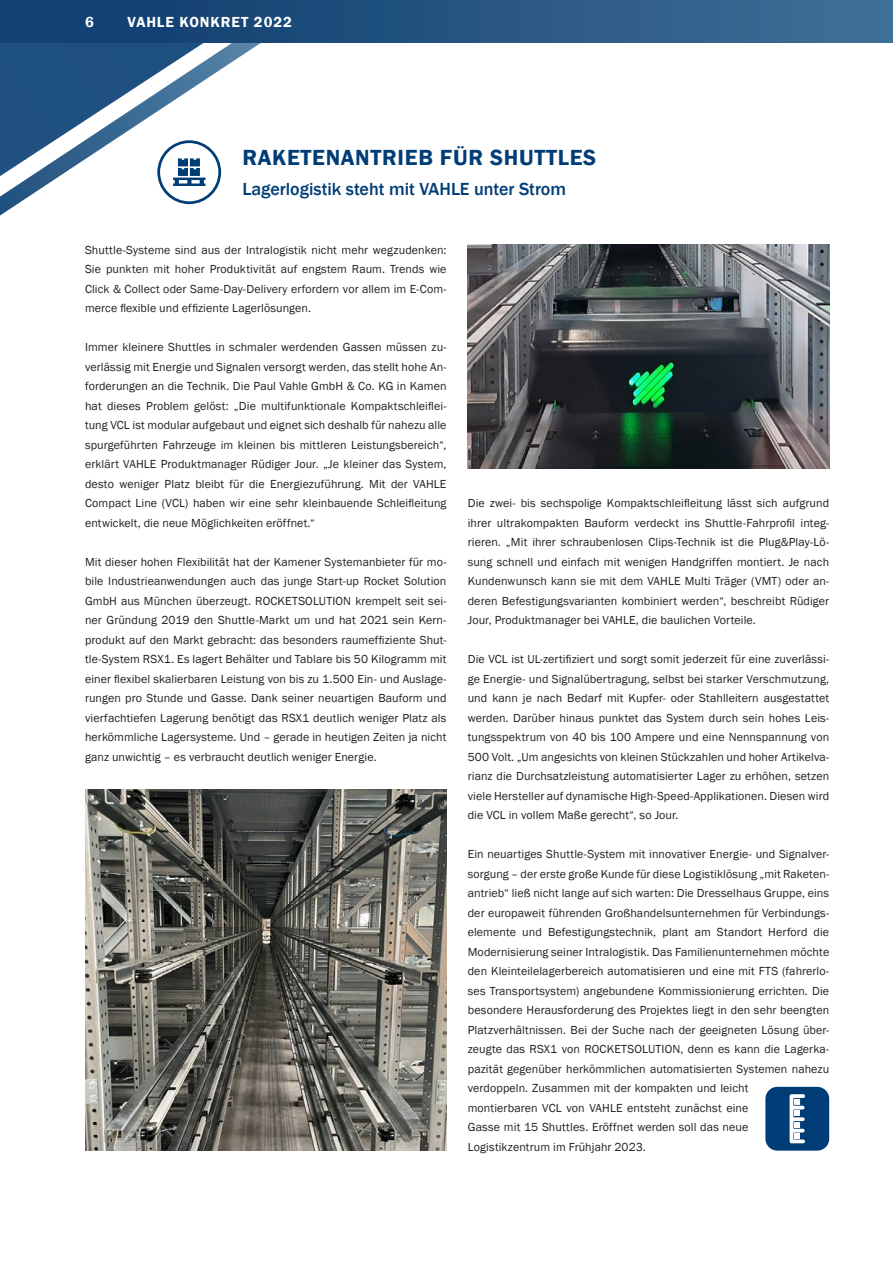
<style>
.page{position:relative;width:893px;height:1263px;background:#fff}
.page>*{position:absolute;margin:0;border:0;box-sizing:border-box;transform-origin:0 0}
.t1{font:600 22.5px "Franklin Gothic";letter-spacing:.03em;color:#003d76}
.t2{font:500 18px "Franklin Gothic";color:#003d76}
.t3{font:600 15px "Franklin Gothic";letter-spacing:.06em;color:#fff}
.t4{font:12px/19.5px "Franklin Gothic";letter-spacing:.01em;color:#231f20;text-align:justify}
</style>
<div class="page">
<div style="left:765px;top:1087px;width:64px;height:64px;background:#003d76;border-radius:12px"></div>
<svg style="left:790px;top:1094px;width:15px;height:49px"></svg>
<svg style="left:0;top:43px;width:261px;height:173px"></svg>
<img style="left:468px;top:245px;width:361px;height:223px">
<img style="left:85px;top:789px;width:361px;height:362px">
<div style="left:0;top:0;width:893px;height:43px;background:linear-gradient(to right,#0c3b6d,#3f6e95)"></div>
<p class="t3" style="left:85px;top:13px;width:10px">6</p>
<p class="t3" style="left:128px;top:13px;width:166px">VAHLE KONKRET 2022</p>
<h1 class="t1" style="left:242px;top:144px;width:355px">RAKETENANTRIEB FÜR SHUTTLES</h1>
<h2 class="t2" style="left:242px;top:178px;width:325px">Lagerlogistik steht mit VAHLE unter Strom</h2>
<p class="t4" style="left:85px;top:240px;width:363px">Shuttle-Systeme sind aus der Intralogistik nicht mehr wegzudenken:<br>Sie punkten mit hoher Produktivität auf engstem Raum. Trends wie Click &amp; Collect oder Same-Day-Delivery erfordern vor allem im E-Com&shy;merce flexible und effiziente Lagerlösungen.</p>
<p class="t4" style="left:85px;top:338px;width:363px">Immer kleinere Shuttles in schmaler werdenden Gassen müssen zu&shy;verlässig mit Energie und Signalen versorgt werden, das stellt hohe An&shy;forderungen an die Technik. Die Paul Vahle GmbH &amp; Co. KG in Kamen hat dieses Problem gelöst: „Die multifunktionale Kompaktschleiflei&shy;tung VCL ist modular aufgebaut und eignet sich deshalb für nahezu alle spurgeführten Fahrzeuge im kleinen bis mittleren Leistungsbereich“, erklärt VAHLE Produktmanager Rüdiger Jour. „Je kleiner das System, desto weniger Platz bleibt für die Energiezuführung. Mit der VAHLE Compact Line (VCL) haben wir eine sehr kleinbauende Schleifleitung entwickelt, die neue Möglichkeiten eröffnet.“</p>
<p class="t4" style="left:85px;top:552px;width:363px">Mit dieser hohen Flexibilität hat der Kamener Systemanbieter für mo&shy;bile Industrieanwendungen auch das junge Start-up Rocket Solution GmbH aus München überzeugt. ROCKETSOLUTION krempelt seit sei&shy;ner Gründung 2019 den Shuttle-Markt um und hat 2021 sein Kern&shy;produkt auf den Markt gebracht: das besonders raumeffiziente Shut&shy;tle-System RSX1. Es lagert Behälter und Tablare bis 50 Kilogramm mit einer flexibel skalierbaren Leistung von bis zu 1.500 Ein- und Auslage&shy;rungen pro Stunde und Gasse. Dank seiner neuartigen Bauform und vierfachtiefen Lagerung benötigt das RSX1 deutlich weniger Platz als herkömmliche Lagersysteme. Und – gerade in heutigen Zeiten ja nicht ganz unwichtig – es verbraucht deutlich weniger Energie.</p>
<p class="t4" style="left:468px;top:494px;width:363px">Die zwei- bis sechspolige Kompaktschleifleitung lässt sich aufgrund ihrer ultrakompakten Bauform verdeckt ins Shuttle-Fahrprofil integ&shy;rieren. „Mit ihrer schraubenlosen Clips-Technik ist die Plug&amp;Play-Lö&shy;sung schnell und einfach mit wenigen Handgriffen montiert. Je nach Kundenwunsch kann sie mit dem VAHLE Multi Träger (VMT) oder an&shy;deren Befestigungsvarianten kombiniert werden“, beschreibt Rüdiger Jour, Produktmanager bei VAHLE, die baulichen Vorteile.</p>
<p class="t4" style="left:468px;top:650px;width:363px">Die VCL ist UL-zertifiziert und sorgt somit jederzeit für eine zuverlässi&shy;ge Energie- und Signalübertragung, selbst bei starker Verschmutzung, und kann je nach Bedarf mit Kupfer- oder Stahlleitern ausgestattet werden. Darüber hinaus punktet das System durch sein hohes Leis&shy;tungsspektrum von 40 bis 100 Ampere und eine Nennspannung von 500 Volt. „Um angesichts von kleinen Stückzahlen und hoher Artikelva&shy;rianz die Durchsatzleistung automatisierter Lager zu erhöhen, setzen viele Hersteller auf dynamische High-Speed-Applikationen. Diesen wird die VCL in vollem Maße gerecht“, so Jour.</p>
<p class="t4" style="left:468px;top:845px;width:363px;text-align:left">Ein neuartiges Shuttle-System mit innovativer Energie- und Signalver&shy;sorgung – der erste große Kunde für diese Logistiklösung „mit Raketen&shy;antrieb“ ließ nicht lange auf sich warten: Die Dresselhaus Gruppe, eins der europaweit führenden Großhandelsunternehmen für Verbindungs&shy;elemente und Befestigungstechnik, plant am Standort Herford die Modernisierung seiner Intralogistik. Das Familienunternehmen möchte den Kleinteilelagerbereich automatisieren und eine mit FTS (fahrerlo&shy;ses Transportsystem) angebundene Kommissionierung errichten. Die besondere Herausforderung des Projektes liegt in den sehr beengten Platzverhältnissen. Bei der Suche nach der geeigneten Lösung über&shy;zeugte das RSX1 von ROCKETSOLUTION, denn es kann die Lagerka&shy;pazität gegenüber herkömmlichen automatisierten Systemen nahezu verdoppeln. Zusammen mit der kompakten und leicht<br>montierbaren VCL von VAHLE entsteht zunächst eine<br>Gasse mit 15 Shuttles. Eröffnet werden soll das neue Logistikzentrum im Frühjahr 2023.</p>
</div>
